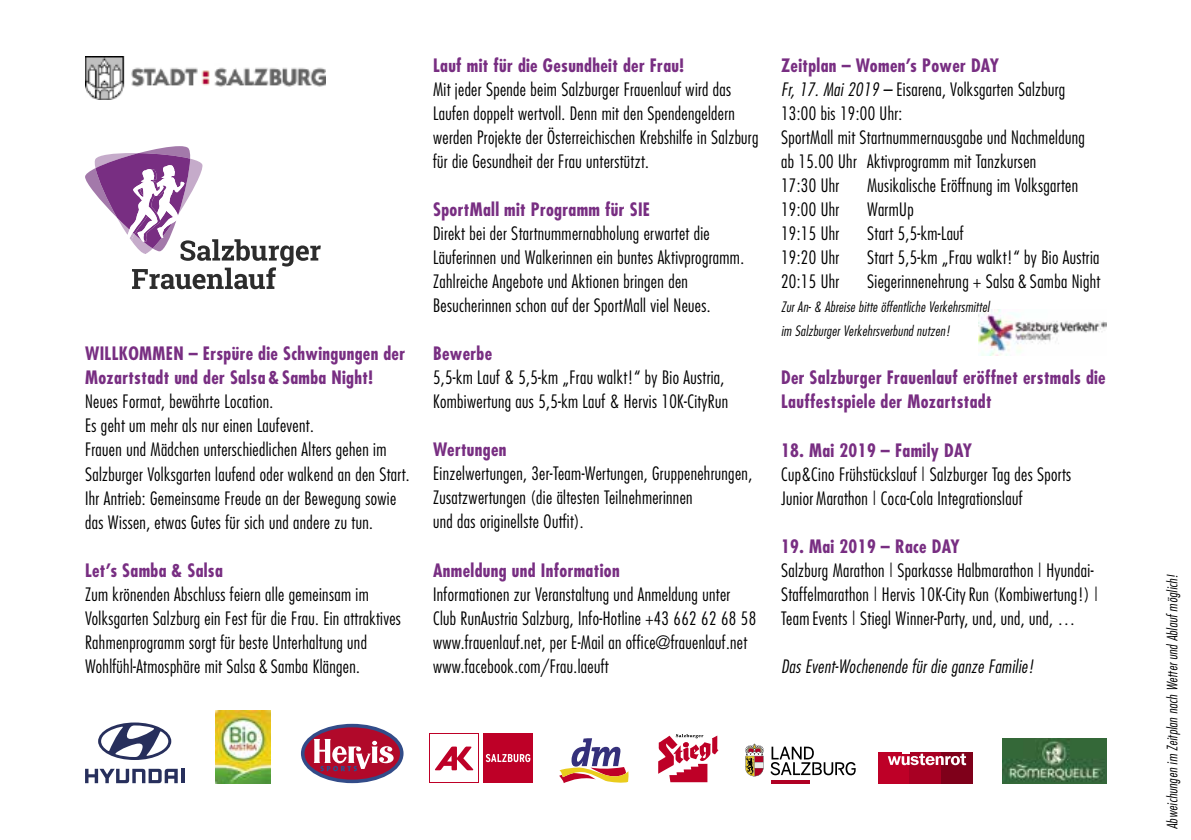
<style>
.page{position:relative;width:1191px;height:840px;background:#fff}
.page>*{position:absolute;margin:0;border:0;box-sizing:border-box;transform-origin:0 0}
.t1{font:300 condensed 18px/24px "Futura";letter-spacing:.02em;color:#000}
.t2{font:700 condensed 18px/24px "Futura";letter-spacing:.02em;color:#782e82}
.t3{font:italic 300 condensed 18px "Futura";letter-spacing:.02em;color:#000}
.t4{font:italic 300 condensed 14px/24px "Futura";letter-spacing:.02em;color:#000}
.s1{font-weight:700;color:#782e82}
.s2{font-style:italic}
</style>
<div class="page">
<img style="left:979px;top:309px;width:128px;height:46px">
<svg style="left:85px;top:146px;width:236px;height:143px"></svg>
<div style="left:301px;top:723px;width:102px;height:59px;border:7px solid #324c89;border-radius:50%"></div>
<div style="left:304px;top:727px;width:96px;height:52px;background:#b1092a;border-radius:50%"></div>
<svg style="left:313px;top:738px;width:80px;height:32px"></svg>
<svg style="left:85px;top:768px;width:93px;height:14px"></svg>
<hr style="left:181px;top:768px;width:3px;height:14px;background:#272f5c">
<svg style="left:98px;top:722px;width:73px;height:37px"></svg>
<svg style="left:745px;top:743px;width:18px;height:33px"></svg>
<hr style="left:771px;top:779px;width:39px;height:3px;background:#b00024">
<svg style="left:770px;top:746px;width:85px;height:28px"></svg>
<img style="left:215px;top:710px;width:55px;height:72px">
<div style="left:483px;top:733px;width:49px;height:49px;background:#be0027"></div>
<svg style="left:429px;top:733px;width:50px;height:49px"></svg>
<div style="left:430px;top:734px;width:48px;height:47px;background:#fff"></div>
<svg style="left:435px;top:746px;width:38px;height:24px"></svg>
<svg style="left:486px;top:753px;width:44px;height:8px"></svg>
<div style="left:878px;top:751px;width:31px;height:31px;background:#be0027"></div>
<div style="left:941px;top:751px;width:31px;height:31px;background:#7f001a"></div>
<div style="left:909px;top:751px;width:32px;height:31px;background:#a80023"></div>
<svg style="left:887px;top:751px;width:79px;height:13px"></svg>
<svg style="left:559px;top:738px;width:70px;height:45px"></svg>
<svg style="left:658px;top:734px;width:61px;height:49px"></svg>
<img style="left:1002px;top:738px;width:104px;height:44px">
<img style="left:85px;top:57px;width:240px;height:42px">
<p class="t2" style="left:85px;top:341px;width:321px">WILLKOMMEN – Erspüre die Schwingungen der<br>Mozartstadt und der Salsa &amp; Samba Night!</p>
<p class="t1" style="left:85px;top:389px;width:326px">Neues Format, bewährte Location.<br>Es geht um mehr als nur einen Laufevent.<br>Frauen und Mädchen unterschiedlichen Alters gehen im Salzburger Volksgarten laufend oder walkend an den Start.<br>Ihr Antrieb: Gemeinsame Freude an der Bewegung sowie das Wissen, etwas Gutes für sich und andere zu tun.</p>
<p class="t2" style="left:85px;top:557px;width:139px">Let’s Samba &amp; Salsa</p>
<p class="t1" style="left:85px;top:581px;width:317px">Zum krönenden Abschluss feiern alle gemeinsam im Volksgarten Salzburg ein Fest für die Frau. Ein attraktives Rahmenprogramm sorgt für beste Unterhaltung und Wohlfühl-Atmosphäre mit Salsa &amp; Samba Klängen.</p>
<p class="t2" style="left:433px;top:53px;width:252px">Lauf mit für die Gesundheit der Frau!</p>
<p class="t1" style="left:433px;top:77px;width:327px">Mit jeder Spende beim Salzburger Frauenlauf wird das Laufen doppelt wertvoll. Denn mit den Spendengeldern werden Projekte der Österreichischen Krebshilfe in Salzburg für die Gesundheit der Frau unterstützt.</p>
<p class="t2" style="left:433px;top:197px;width:218px">SportMall mit Programm für SIE</p>
<p class="t1" style="left:433px;top:221px;width:312px">Direkt bei der Startnummernabholung erwartet die Läuferinnen und Walkerinnen ein buntes Aktivprogramm.<br>Zahlreiche Angebote und Aktionen bringen den Besucherinnen schon auf der SportMall viel Neues.</p>
<p class="t2" style="left:433px;top:341px;width:61px">Bewerbe</p>
<p class="t1" style="left:433px;top:365px;width:297px">5,5-km Lauf &amp; 5,5-km „Frau walkt!“ by Bio Austria,<br>Kombiwertung aus 5,5-km Lauf &amp; Hervis 10K-CityRun</p>
<p class="t2" style="left:433px;top:437px;width:75px">Wertungen</p>
<p class="t1" style="left:433px;top:461px;width:320px">Einzelwertungen, 3er-Team-Wertungen, Gruppenehrungen,<br>Zusatzwertungen (die ältesten Teilnehmerinnen<br>und das originellste Outfit).</p>
<p class="t2" style="left:433px;top:557px;width:188px">Anmeldung und Information</p>
<p class="t1" style="left:433px;top:581px;width:324px">Informationen zur Veranstaltung und Anmeldung unter Club RunAustria Salzburg, Info-Hotline +43 662 62 68 58 www.frauenlauf.net, per E-Mail an office@frauenlauf.net www.facebook.com/Frau.laeuft</p>
<p class="t1" style="left:781px;top:53px;width:305px"><span class="s1">Zeitplan – Women’s Power DAY<br></span><span class="s2">Fr, 17. Mai 2019 –</span> Eisarena, Volksgarten Salzburg 13:00 bis 19:00 Uhr:<br>SportMall mit Startnummernausgabe und Nachmeldung ab 15.00 Uhr Aktivprogramm mit Tanzkursen<br>17:30 Uhr</p>
<p class="t1" style="left:867px;top:173px;width:212px">Musikalische Eröffnung im Volksgarten</p>
<p class="t1" style="left:781px;top:197px;width:60px">19:00 Uhr</p>
<p class="t1" style="left:867px;top:197px;width:48px">WarmUp</p>
<p class="t1" style="left:781px;top:221px;width:60px">19:15 Uhr</p>
<p class="t1" style="left:867px;top:221px;width:98px">Start 5,5-km-Lauf</p>
<p class="t1" style="left:781px;top:245px;width:60px">19:20 Uhr</p>
<p class="t1" style="left:867px;top:245px;width:234px">Start 5,5-km „Frau walkt!“ by Bio Austria</p>
<p class="t1" style="left:781px;top:269px;width:60px">20:15 Uhr</p>
<p class="t1" style="left:867px;top:269px;width:235px">Siegerinnenehrung + Salsa &amp; Samba Night</p>
<p class="t4" style="left:781px;top:295px;width:210px">Zur An- &amp; Abreise bitte öffentliche Verkehrsmittel im Salzburger Verkehrsverbund nutzen!</p>
<p class="t2" style="left:781px;top:365px;width:326px">Der Salzburger Frauenlauf eröffnet erstmals die<br>Lauffestspiele der Mozartstadt</p>
<p class="t2" style="left:781px;top:437px;width:192px">18. Mai 2019 – Family DAY</p>
<p class="t1" style="left:781px;top:461px;width:292px">Cup&amp;Cino Frühstückslauf | Salzburger Tag des Sports<br>Junior Marathon | Coca-Cola Integrationslauf</p>
<p class="t2" style="left:781px;top:533px;width:180px">19. Mai 2019 – Race DAY</p>
<p class="t1" style="left:781px;top:557px;width:318px">Salzburg Marathon | Sparkasse Halbmarathon | Hyundai-<br>Staffelmarathon | Hervis 10K-CityRun (Kombiwertung!) |<br>Team Events | Stiegl Winner-Party, und, und, und, …</p>
<p class="t3" style="left:781px;top:654px;width:254px">Das Event-Wochenende für die ganze Familie!</p>
<p class="t4" style="left:1160px;top:828px;width:256px;rotate:-90deg">Abweichungen im Zeitplan nach Wetter und Ablauf möglich!</p>
</div>
